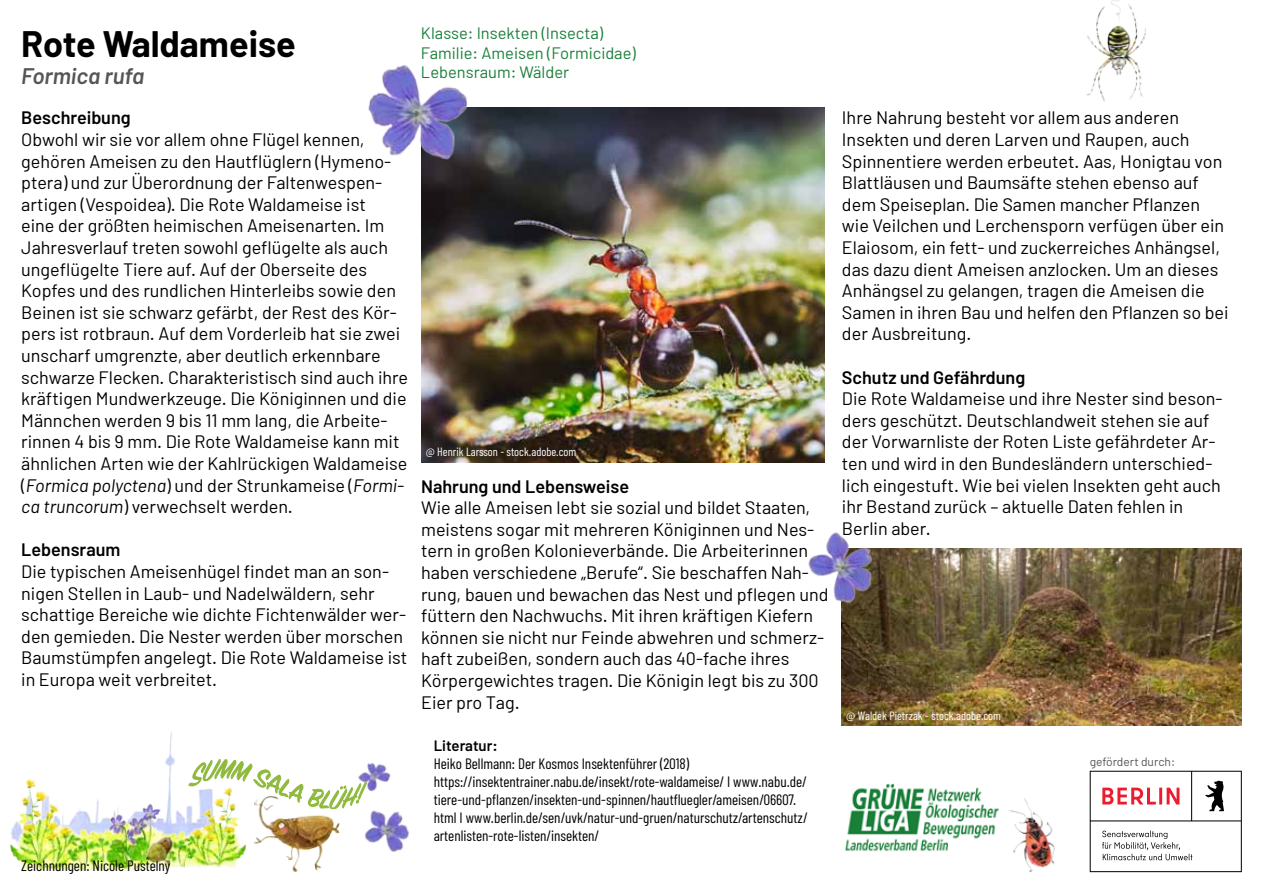
<style>
.page{position:relative;width:1263px;height:893px;background:#fff}
.page>*{position:absolute;margin:0;border:0;box-sizing:border-box;transform-origin:0 0}
.t1{font:700 36px "Barlow";color:#000}
.t2{font:italic 600 22.5px "Barlow";color:#565659}
.t3{font:18px/21.6px "Barlow";color:#000}
.t4{font:600 18px "Barlow";color:#000}
.t5{font:16.5px/19.8px "Barlow";color:#1a7f39}
.t6{font:15px/18px "Barlow Condensed";color:#000}
.t7{font:600 15px "Barlow";color:#000}
.t8{font:12px "Barlow Condensed";color:#fff}
.t9{font:12px "Barlow";color:#565659}
.s1{font-style:italic}
</style>
<div class="page">
<img style="left:165px;top:732px;width:10px;height:52px">
<img style="left:166px;top:784px;width:81px;height:85px">
<img style="left:10px;top:776px;width:156px;height:97px">
<img style="left:845px;top:783px;width:154px;height:69px">
<svg style="left:188px;top:759px;width:174px;height:51px"></svg>
<img style="left:365px;top:810px;width:44px;height:42px">
<img style="left:255px;top:796px;width:84px;height:76px">
<img style="left:1086px;top:0;width:60px;height:102px">
<img style="left:1009px;top:798px;width:46px;height:75px">
<svg style="left:1090px;top:771px;width:152px;height:101px"></svg>
<img style="left:141px;top:827px;width:41px;height:43px">
<img style="left:354px;top:759px;width:37px;height:37px">
<img style="left:421px;top:108px;width:404px;height:354px">
<img style="left:368px;top:65px;width:104px;height:104px">
<img style="left:841px;top:548px;width:401px;height:177px">
<img style="left:808px;top:532px;width:82px;height:84px">
<h1 class="t1" style="left:21px;top:22px;width:276px">Rote Waldameise</h1>
<p class="t2" style="left:21px;top:60px;width:124px">Formica rufa</p>
<p class="t4" style="left:21px;top:107px;width:111px">Beschreibung</p>
<p class="t3" style="left:21px;top:128px;width:388px">Obwohl wir sie vor allem ohne Flügel kennen, gehören Ameisen zu den Hautflüglern (Hymeno&shy;ptera) und zur Überordnung der Faltenwespen&shy;artigen (Vespoidea). Die Rote Waldameise ist<br>eine der größten heimischen Ameisenarten. Im Jahresverlauf treten sowohl geflügelte als auch ungeflügelte Tiere auf. Auf der Oberseite des Kopfes und des rundlichen Hinterleibs sowie den Beinen ist sie schwarz gefärbt, der Rest des Kör&shy;pers ist rotbraun. Auf dem Vorderleib hat sie zwei unscharf umgrenzte, aber deutlich erkennbare schwarze Flecken. Charakteristisch sind auch ihre kräftigen Mundwerkzeuge. Die Königinnen und die Männchen werden 9 bis 11 mm lang, die Arbeite&shy;rinnen 4 bis 9 mm. Die Rote Waldameise kann mit ähnlichen Arten wie der Kahlrückigen Waldameise (<span class="s1">Formica polyctena</span>) und der Strunkameise (<span class="s1">Formi&shy;ca truncorum</span>) verwechselt werden.</p>
<p class="t4" style="left:21px;top:539px;width:101px">Lebensraum</p>
<p class="t3" style="left:21px;top:560px;width:388px">Die typischen Ameisenhügel findet man an son&shy;nigen Stellen in Laub- und Nadelwäldern, sehr schattige Bereiche wie dichte Fichtenwälder wer&shy;den gemieden. Die Nester werden über morschen Baumstümpfen angelegt. Die Rote Waldameise ist in Europa weit verbreitet.</p>
<p class="t6" style="left:21px;top:857px;width:151px">Zeichnungen: Nicole Pustelny</p>
<p class="t5" style="left:421px;top:22px;width:216px">Klasse: Insekten (Insecta)<br>Familie: Ameisen (Formicidae)<br>Lebensraum: Wälder</p>
<p class="t8" style="left:426px;top:444px;width:152px">@ Henrik Larsson - stock.adobe.com</p>
<p class="t4" style="left:421px;top:475px;width:209px">Nahrung und Lebensweise</p>
<p class="t3" style="left:421px;top:496px;width:409px">Wie alle Ameisen lebt sie sozial und bildet Staaten, meistens sogar mit mehreren Königinnen und Nes&shy;tern in großen Kolonieverbände. Die Arbeiterinnen haben verschiedene „Berufe“. Sie beschaffen Nah&shy;rung, bauen und bewachen das Nest und pflegen und füttern den Nachwuchs. Mit ihren kräftigen Kiefern können sie nicht nur Feinde abwehren und schmerz&shy;haft zubeißen, sondern auch das 40-fache ihres Körpergewichtes tragen. Die Königin legt bis zu 300<br>Eier pro Tag.</p>
<p class="t7" style="left:434px;top:736px;width:65px">Literatur:</p>
<p class="t6" style="left:434px;top:754px;width:375px">Heiko Bellmann: Der Kosmos Insektenführer (2018) https://insektentrainer.nabu.de/insekt/rote-waldameise/ I www.nabu.de/ tiere-und-pflanzen/insekten-und-spinnen/hautfluegler/ameisen/06607. html I www.berlin.de/sen/uvk/natur-und-gruen/naturschutz/artenschutz/ artenlisten-rote-listen/insekten/</p>
<p class="t3" style="left:842px;top:107px;width:388px">Ihre Nahrung besteht vor allem aus anderen Insekten und deren Larven und Raupen, auch Spinnentiere werden erbeutet. Aas, Honigtau von Blattläusen und Baumsäfte stehen ebenso auf dem Speiseplan. Die Samen mancher Pflanzen wie Veilchen und Lerchensporn verfügen über ein Elaiosom, ein fett- und zuckerreiches Anhängsel, das dazu dient Ameisen anzlocken. Um an dieses Anhängsel zu gelangen, tragen die Ameisen die Samen in ihren Bau und helfen den Pflanzen so bei der Ausbreitung.</p>
<p class="t4" style="left:842px;top:366px;width:185px">Schutz und Gefährdung</p>
<p class="t3" style="left:842px;top:387px;width:382px">Die Rote Waldameise und ihre Nester sind beson&shy;ders geschützt. Deutschlandweit stehen sie auf der Vorwarnliste der Roten Liste gefährdeter Ar&shy;ten und wird in den Bundesländern unterschied&shy;lich eingestuft. Wie bei vielen Insekten geht auch ihr Bestand zurück – aktuelle Daten fehlen in Berlin aber.</p>
<p class="t8" style="left:846px;top:708px;width:156px">@ Waldek Pietrzak - stock.adobe.com</p>
<p class="t9" style="left:1090px;top:754px;width:87px">gefördert durch:</p>
</div>
